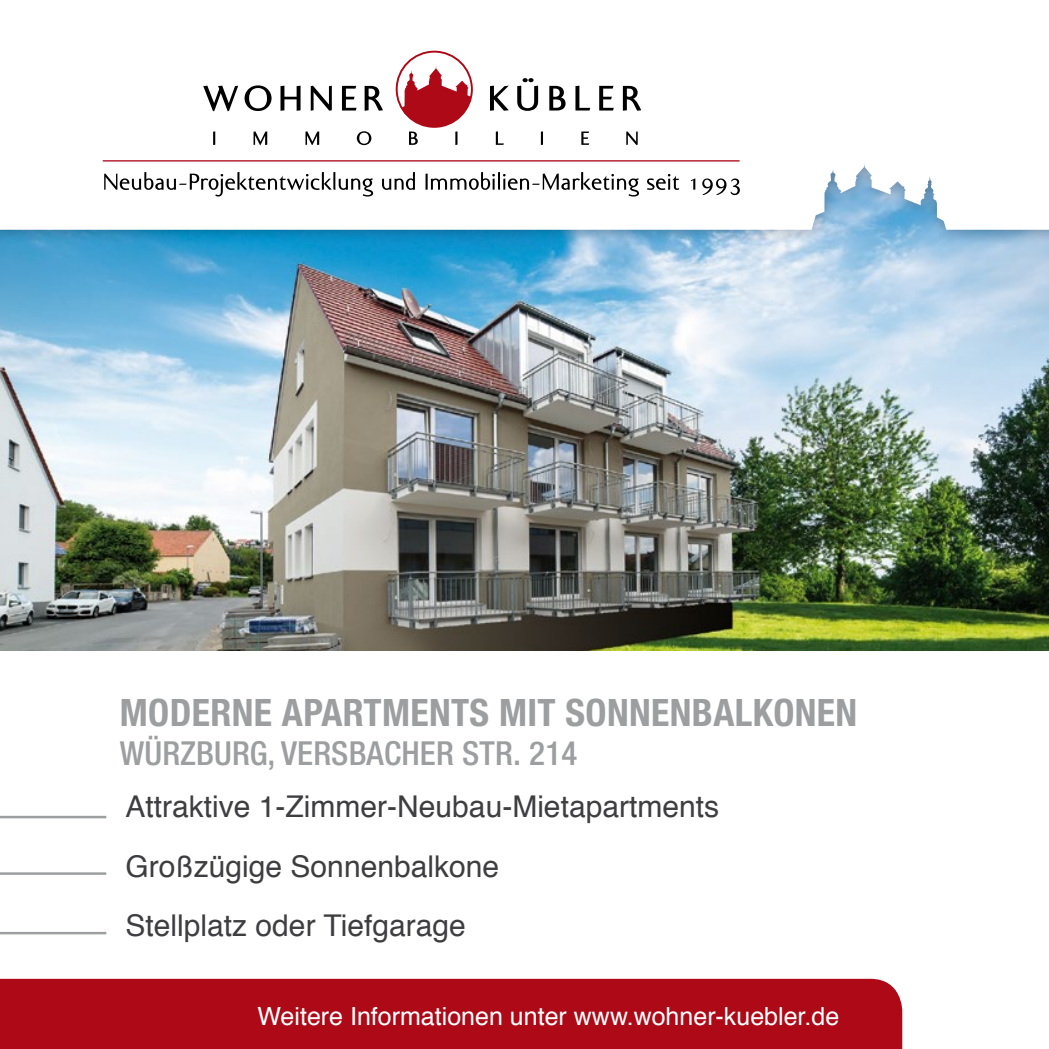
<style>
.page{position:relative;width:1049px;height:1049px;background:#fff}
.page>*{position:absolute;margin:0;border:0;box-sizing:border-box;transform-origin:0 0}
.t1{font:700 condensed 37.75px "Helvetica Neue LT";letter-spacing:.01em;color:#9c9e9f}
.t2{font:500 condensed 33.25px "Helvetica Neue LT";letter-spacing:.005em;color:#9c9e9f}
.t3{font:30px/59.5px "Helvetica";color:#3e3d40}
.t4{font:25px "Helvetica";color:#fff}
</style>
<div class="page">
<img style="left:0;top:244px;width:1049px;height:406px">
<div style="left:0;top:0;width:1049px;height:244px;background:#000;opacity:.3"></div>
<svg style="left:0;top:0;width:1049px;height:230px"></svg>
<div style="left:0;top:979px;width:902px;height:70px;background:#ad0917"></div>
<div style="left:397px;top:52px;width:75px;height:75px;background:#fff;border-radius:50%"></div>
<svg style="left:203px;top:66px;width:438px;height:79px"></svg>
<div style="left:396px;top:51px;width:77px;height:77px;border:2px solid #ad0917;border-radius:50%"></div>
<hr style="left:103px;top:160px;width:636px;height:2px;background:#ad0917">
<svg style="left:104px;top:172px;width:636px;height:25px"></svg>
<hr style="left:0;top:816px;width:106px;height:2px;background:#9c9e9f">
<hr style="left:0;top:932px;width:106px;height:2px;background:#9c9e9f">
<hr style="left:0;top:872px;width:106px;height:3px;background:#9c9e9f">
<p class="t1" style="left:120px;top:690px;width:739px">MODERNE APARTMENTS MIT SONNENBALKONEN</p>
<p class="t2" style="left:120px;top:733px;width:459px">WÜRZBURG, VERSBACHER STR. 214</p>
<p class="t3" style="left:126px;top:778px;width:595px">Attraktive 1-Zimmer-Neubau-Mietapartments<br>Großzügige Sonnenbalkone<br>Stellplatz oder Tiefgarage</p>
<p class="t4" style="left:257px;top:997px;width:583px">Weitere Informationen unter www.wohner-kuebler.de</p>
</div>
